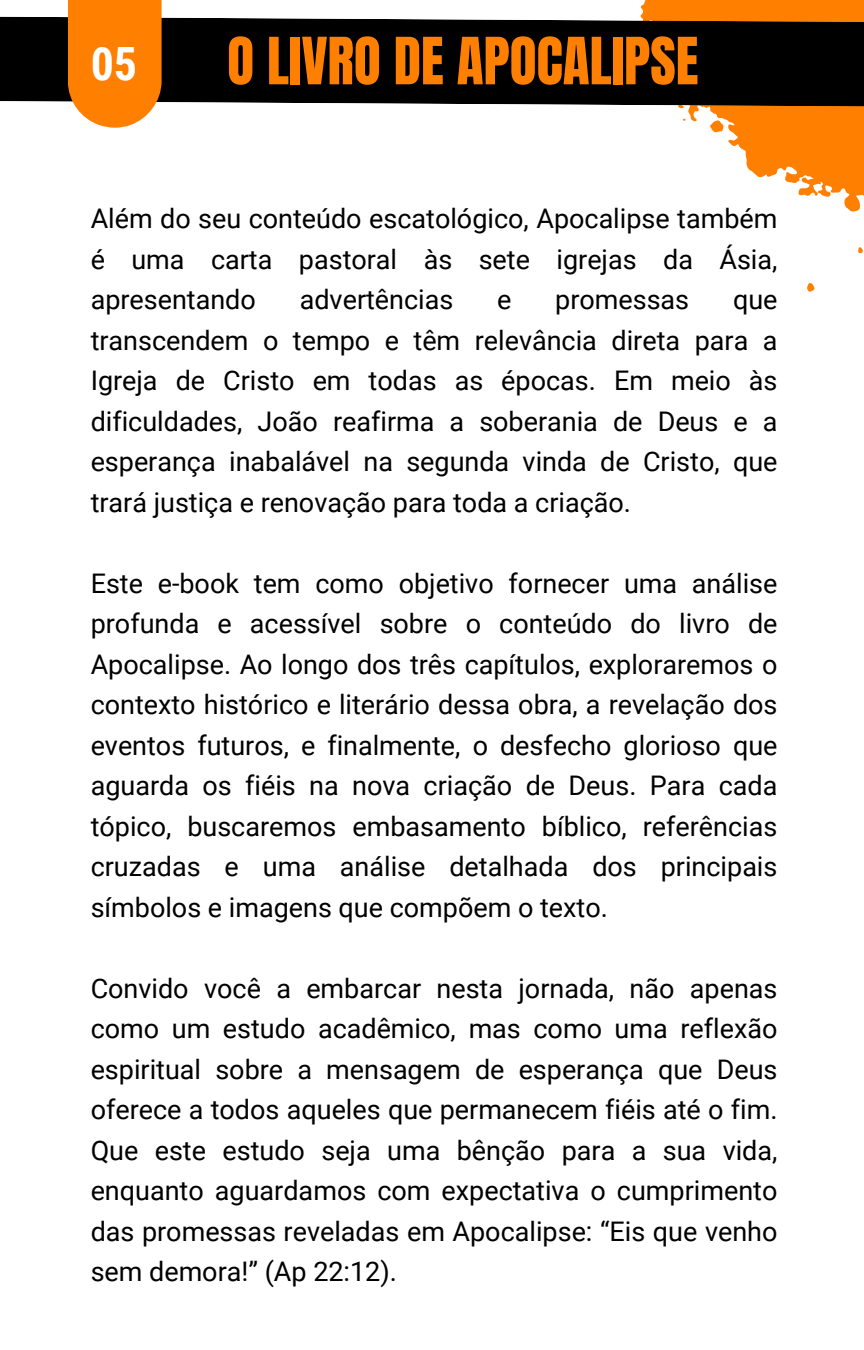
<style>
.page{position:relative;width:864px;height:1350px;background:#fff}
.page>*{position:absolute;margin:0;border:0;box-sizing:border-box;transform-origin:0 0}
.t1{font:55.35px "Anton";color:#ff7f00}
.t2{font:700 45.9px "Roboto Condensed";color:#fff}
.t3{font:27px/40.5px "Roboto";color:#000;text-align:justify}
</style>
<div class="page">
<svg style="left:640px;top:0;width:224px;height:212px;fill:#ff7f01"></svg>
<svg style="left:709px;top:118px;width:17px;height:18px"></svg>
<svg style="left:807px;top:283px;width:8px;height:9px"></svg>
<svg style="left:858px;top:247px;width:5px;height:7px"></svg>
<svg style="left:677px;top:107px;width:8px;height:4px"></svg>
<svg style="left:682px;top:117px;width:5px;height:5px"></svg>
<svg style="left:0;top:16px;width:864px;height:91px;background:#13100d"></svg>
<svg style="left:68px;top:0;width:94px;height:128px;background:#fc8713"></svg>
<p class="t2" style="left:91px;top:38px;width:48px">05</p>
<p class="t1" style="left:227px;top:21px;width:473px">O LIVRO DE APOCALIPSE</p>
<p class="t3" style="left:91px;top:199px;width:688px">Além do seu conteúdo escatológico, Apocalipse também é uma carta pastoral às sete igrejas da Ásia, apresentando</p>
<p class="t3" style="left:300px;top:280px;width:155px">advertências</p>
<p class="t3" style="left:497px;top:280px;width:16px">e</p>
<p class="t3" style="left:555px;top:280px;width:135px">promessas</p>
<p class="t3" style="left:91px;top:280px;width:688px;text-indent:642px">que transcendem o tempo e têm relevância direta para a Igreja de Cristo em todas as épocas. Em meio às dificuldades, João reafirma a soberania de Deus e a esperança inabalável na segunda vinda de Cristo, que trará justiça e renovação para toda a criação.</p>
<p class="t3" style="left:91px;top:563px;width:688px">Este e-book tem como objetivo fornecer uma análise profunda e acessível sobre o conteúdo do livro de Apocalipse. Ao longo dos três capítulos, exploraremos o contexto histórico e literário dessa obra, a revelação dos eventos futuros, e finalmente, o desfecho glorioso que aguarda os fiéis na nova criação de Deus. Para cada tópico, buscaremos embasamento bíblico, referências cruzadas e uma análise detalhada dos principais símbolos e imagens que compõem o texto.</p>
<h1 class="t3" style="left:91px;top:968px;width:688px">Convido você a embarcar nesta jornada, não apenas como um estudo acadêmico, mas como uma reflexão espiritual sobre a mensagem de esperança que Deus oferece a todos aqueles que permanecem fiéis até o fim.<br>Que este estudo seja uma bênção para a sua vida, enquanto aguardamos com expectativa o cumprimento das promessas reveladas em Apocalipse: “Eis que venho sem demora!” (Ap 22:12).</h1>
</div>
